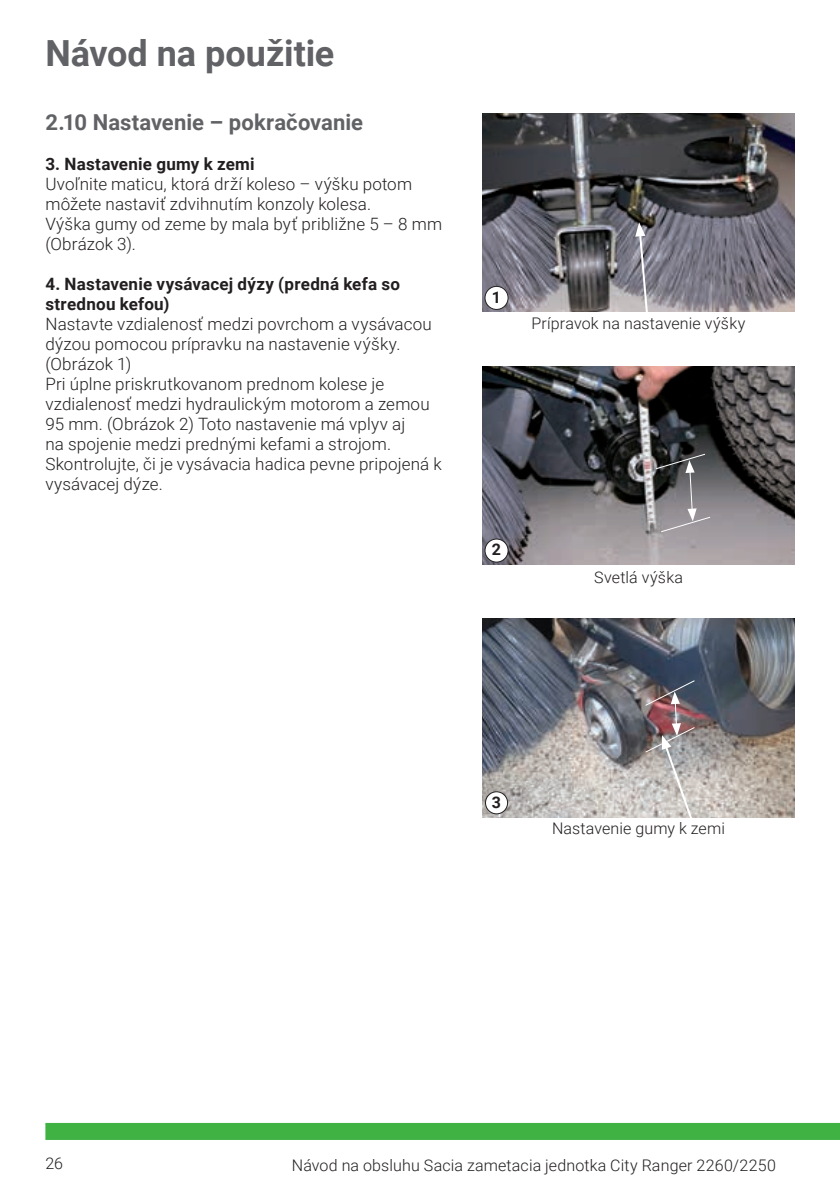
<style>
.page{position:relative;width:840px;height:1191px;background:#fff}
.page>*{position:absolute;margin:0;border:0;box-sizing:border-box;transform-origin:0 0}
.t1{font:700 36px "Roboto";color:#616265}
.t2{font:700 22px "Roboto";letter-spacing:.005em;color:#616265}
.t3{font:300 17px/20px "Roboto";letter-spacing:.01em;color:#231f20}
.t4{font:700 17px/20px "Roboto";letter-spacing:.015em;color:#231f20}
.t5{font:300 16px "Roboto";letter-spacing:.01em;color:#231f20}
.t6{font:700 16px "Roboto";color:#231f20}
</style>
<div class="page">
<div style="left:45px;top:1123px;width:794px;height:17px;background:#40b143"></div>
<img style="left:482px;top:619px;width:312px;height:198px">
<div style="left:485px;top:791px;width:22px;height:23px;background:#fff;border-radius:50%"></div>
<div style="left:484px;top:791px;width:24px;height:23px;border:1px solid #231f20;border-radius:50%"></div>
<img style="left:644px;top:679px;width:51px;height:139px">
<img style="left:482px;top:113px;width:312px;height:199px">
<img style="left:482px;top:366px;width:312px;height:198px">
<svg style="left:635px;top:222px;width:14px;height:90px"></svg>
<svg style="left:654px;top:453px;width:57px;height:80px;background:#727173"></svg>
<div style="left:484px;top:286px;width:24px;height:23px;background:#fff;border-radius:50%"></div>
<div style="left:484px;top:286px;width:24px;height:24px;border:1px solid #231f20;border-radius:50%"></div>
<div style="left:484px;top:539px;width:24px;height:23px;background:#fff;border-radius:50%"></div>
<div style="left:484px;top:538px;width:24px;height:24px;border:1px solid #231f20;border-radius:50%"></div>
<h1 class="t1" style="left:45px;top:28px;width:290px">Návod na použitie</h1>
<p class="t2" style="left:45px;top:107px;width:319px">2.10 Nastavenie – pokračovanie</p>
<p class="t4" style="left:45px;top:153px;width:211px">3. Nastavenie gumy k zemi</p>
<p class="t3" style="left:45px;top:173px;width:398px">Uvoľnite maticu, ktorá drží koleso – výšku potom môžete nastaviť zdvihnutím konzoly kolesa.<br>Výška gumy od zeme by mala byť približne 5 – 8 mm (Obrázok 3).</p>
<p class="t4" style="left:45px;top:273px;width:356px">4. Nastavenie vysávacej dýzy (predná kefa so strednou kefou)</p>
<p class="t3" style="left:45px;top:313px;width:397px">Nastavte vzdialenosť medzi povrchom a vysávacou dýzou pomocou prípravku na nastavenie výšky. (Obrázok 1)<br>Pri úplne priskrutkovanom prednom kolese je vzdialenosť medzi hydraulickým motorom a zemou 95 mm. (Obrázok 2) Toto nastavenie má vplyv aj<br>na spojenie medzi prednými kefami a strojom.<br>Skontrolujte, či je vysávacia hadica pevne pripojená k vysávacej dýze.</p>
<p class="t6" style="left:491px;top:286px;width:11px">1</p>
<p class="t5" style="left:531px;top:312px;width:215px">Prípravok na nastavenie výšky</p>
<p class="t6" style="left:491px;top:538px;width:11px">2</p>
<p class="t5" style="left:593px;top:566px;width:90px">Svetlá výška</p>
<p class="t6" style="left:491px;top:790px;width:11px">3</p>
<p class="t5" style="left:551px;top:817px;width:174px">Nastavenie gumy k zemi</p>
<p class="t5" style="left:45px;top:1152px;width:19px">26</p>
<p class="t5" style="left:292px;top:1154px;width:485px">Návod na obsluhu Sacia zametacia jednotka City Ranger 2260/2250</p>
</div>
